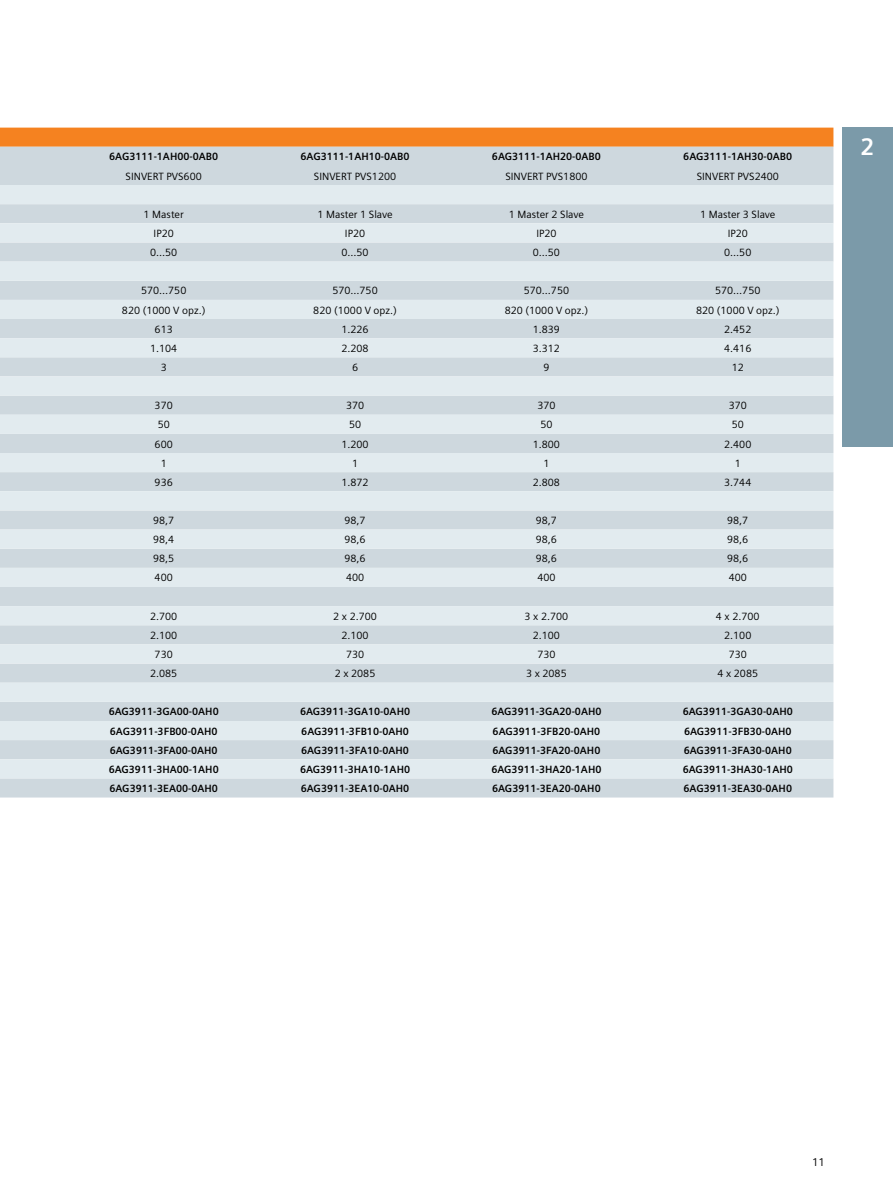
<style>
.page{position:relative;width:893px;height:1191px;background:#fff}
.page>*{position:absolute;margin:0;border:0;box-sizing:border-box;transform-origin:0 0}
.t1{font:700 24px "Siemens Sans";color:#fff}
.t2{font:11.25px "Siemens Sans";color:#000}
.t3{font:10.5px "Siemens Sans";color:#000}
.t4{font:700 10.5px "Siemens Sans";color:#000}
</style>
<div class="page">
<div style="left:842px;top:128px;width:51px;height:318px;background:#7b9aa9"></div>
<div style="left:0;top:128px;width:833px;height:19px;background:#f58220"></div>
<div style="left:0;top:147px;width:833px;height:650px;background:#ced8de"></div>
<svg style="left:0;top:185px;width:833px;height:593px;fill:#e2ebef"></svg>
<p class="t4" style="left:109px;top:151px;width:110px">6AG3111-1AH00-0AB0</p>
<p class="t4" style="left:301px;top:151px;width:110px">6AG3111-1AH10-0AB0</p>
<p class="t4" style="left:492px;top:151px;width:110px">6AG3111-1AH20-0AB0</p>
<p class="t4" style="left:683px;top:151px;width:110px">6AG3111-1AH30-0AB0</p>
<p class="t3" style="left:126px;top:170px;width:78px">SINVERT PVS600</p>
<p class="t3" style="left:314px;top:170px;width:84px">SINVERT PVS1200</p>
<p class="t3" style="left:505px;top:170px;width:84px">SINVERT PVS1800</p>
<p class="t3" style="left:697px;top:170px;width:84px">SINVERT PVS2400</p>
<p class="t3" style="left:144px;top:208px;width:42px">1 Master</p>
<p class="t3" style="left:317px;top:208px;width:77px">1 Master 1 Slave</p>
<p class="t3" style="left:509px;top:208px;width:77px">1 Master 2 Slave</p>
<p class="t3" style="left:700px;top:208px;width:77px">1 Master 3 Slave</p>
<p class="t3" style="left:154px;top:227px;width:22px">IP20</p>
<p class="t3" style="left:345px;top:227px;width:22px">IP20</p>
<p class="t3" style="left:536px;top:227px;width:22px">IP20</p>
<p class="t3" style="left:728px;top:227px;width:22px">IP20</p>
<p class="t3" style="left:150px;top:246px;width:29px">0…50</p>
<p class="t3" style="left:341px;top:246px;width:29px">0…50</p>
<p class="t3" style="left:533px;top:246px;width:29px">0…50</p>
<p class="t3" style="left:724px;top:246px;width:29px">0…50</p>
<p class="t3" style="left:141px;top:285px;width:47px">570…750</p>
<p class="t3" style="left:332px;top:285px;width:47px">570…750</p>
<p class="t3" style="left:524px;top:285px;width:47px">570…750</p>
<p class="t3" style="left:715px;top:285px;width:47px">570…750</p>
<p class="t3" style="left:122px;top:304px;width:85px">820 (1000 V opz.)</p>
<p class="t3" style="left:313px;top:304px;width:85px">820 (1000 V opz.)</p>
<p class="t3" style="left:505px;top:304px;width:85px">820 (1000 V opz.)</p>
<p class="t3" style="left:696px;top:304px;width:85px">820 (1000 V opz.)</p>
<p class="t3" style="left:155px;top:323px;width:20px">613</p>
<p class="t3" style="left:341px;top:323px;width:29px">1.226</p>
<p class="t3" style="left:533px;top:323px;width:29px">1.839</p>
<p class="t3" style="left:724px;top:323px;width:29px">2.452</p>
<p class="t3" style="left:150px;top:342px;width:29px">1.104</p>
<p class="t3" style="left:341px;top:342px;width:29px">2.208</p>
<p class="t3" style="left:533px;top:342px;width:29px">3.312</p>
<p class="t3" style="left:724px;top:342px;width:29px">4.416</p>
<p class="t3" style="left:161px;top:361px;width:8px">3</p>
<p class="t3" style="left:352px;top:361px;width:8px">6</p>
<p class="t3" style="left:543px;top:361px;width:8px">9</p>
<p class="t3" style="left:732px;top:361px;width:14px">12</p>
<p class="t3" style="left:155px;top:400px;width:20px">370</p>
<p class="t3" style="left:346px;top:400px;width:20px">370</p>
<p class="t3" style="left:537px;top:400px;width:20px">370</p>
<p class="t3" style="left:729px;top:400px;width:20px">370</p>
<p class="t3" style="left:158px;top:419px;width:14px">50</p>
<p class="t3" style="left:349px;top:419px;width:14px">50</p>
<p class="t3" style="left:540px;top:419px;width:14px">50</p>
<p class="t3" style="left:732px;top:419px;width:14px">50</p>
<p class="t3" style="left:155px;top:438px;width:20px">600</p>
<p class="t3" style="left:341px;top:438px;width:29px">1.200</p>
<p class="t3" style="left:533px;top:438px;width:29px">1.800</p>
<p class="t3" style="left:724px;top:438px;width:29px">2.400</p>
<p class="t3" style="left:161px;top:457px;width:8px">1</p>
<p class="t3" style="left:352px;top:457px;width:8px">1</p>
<p class="t3" style="left:543px;top:457px;width:8px">1</p>
<p class="t3" style="left:735px;top:457px;width:8px">1</p>
<p class="t3" style="left:155px;top:476px;width:20px">936</p>
<p class="t3" style="left:341px;top:476px;width:29px">1.872</p>
<p class="t3" style="left:533px;top:476px;width:29px">2.808</p>
<p class="t3" style="left:724px;top:476px;width:29px">3.744</p>
<p class="t3" style="left:153px;top:514px;width:23px">98,7</p>
<p class="t3" style="left:344px;top:514px;width:23px">98,7</p>
<p class="t3" style="left:536px;top:514px;width:23px">98,7</p>
<p class="t3" style="left:727px;top:514px;width:23px">98,7</p>
<p class="t3" style="left:153px;top:533px;width:23px">98,4</p>
<p class="t3" style="left:344px;top:533px;width:23px">98,6</p>
<p class="t3" style="left:536px;top:533px;width:23px">98,6</p>
<p class="t3" style="left:727px;top:533px;width:23px">98,6</p>
<p class="t3" style="left:153px;top:553px;width:23px">98,5</p>
<p class="t3" style="left:344px;top:553px;width:23px">98,6</p>
<p class="t3" style="left:536px;top:553px;width:23px">98,6</p>
<p class="t3" style="left:727px;top:553px;width:23px">98,6</p>
<p class="t3" style="left:155px;top:572px;width:20px">400</p>
<p class="t3" style="left:346px;top:572px;width:20px">400</p>
<p class="t3" style="left:537px;top:572px;width:20px">400</p>
<p class="t3" style="left:729px;top:572px;width:20px">400</p>
<p class="t3" style="left:150px;top:610px;width:29px">2.700</p>
<p class="t3" style="left:333px;top:610px;width:45px">2 x 2.700</p>
<p class="t3" style="left:525px;top:610px;width:45px">3 x 2.700</p>
<p class="t3" style="left:716px;top:610px;width:45px">4 x 2.700</p>
<p class="t3" style="left:150px;top:629px;width:29px">2.100</p>
<p class="t3" style="left:341px;top:629px;width:29px">2.100</p>
<p class="t3" style="left:533px;top:629px;width:29px">2.100</p>
<p class="t3" style="left:724px;top:629px;width:29px">2.100</p>
<p class="t3" style="left:155px;top:648px;width:20px">730</p>
<p class="t3" style="left:346px;top:648px;width:20px">730</p>
<p class="t3" style="left:537px;top:648px;width:20px">730</p>
<p class="t3" style="left:729px;top:648px;width:20px">730</p>
<p class="t3" style="left:150px;top:667px;width:29px">2.085</p>
<p class="t3" style="left:335px;top:667px;width:42px">2 x 2085</p>
<p class="t3" style="left:526px;top:667px;width:42px">3 x 2085</p>
<p class="t3" style="left:717px;top:667px;width:42px">4 x 2085</p>
<p class="t4" style="left:109px;top:706px;width:112px">6AG3911-3GA00-0AH0</p>
<p class="t4" style="left:300px;top:706px;width:112px">6AG3911-3GA10-0AH0</p>
<p class="t4" style="left:491px;top:706px;width:112px">6AG3911-3GA20-0AH0</p>
<p class="t4" style="left:683px;top:706px;width:112px">6AG3911-3GA30-0AH0</p>
<p class="t4" style="left:110px;top:725px;width:109px">6AG3911-3FB00-0AH0</p>
<p class="t4" style="left:301px;top:725px;width:109px">6AG3911-3FB10-0AH0</p>
<p class="t4" style="left:493px;top:725px;width:109px">6AG3911-3FB20-0AH0</p>
<p class="t4" style="left:684px;top:725px;width:109px">6AG3911-3FB30-0AH0</p>
<p class="t4" style="left:110px;top:744px;width:109px">6AG3911-3FA00-0AH0</p>
<p class="t4" style="left:301px;top:744px;width:109px">6AG3911-3FA10-0AH0</p>
<p class="t4" style="left:492px;top:744px;width:109px">6AG3911-3FA20-0AH0</p>
<p class="t4" style="left:684px;top:744px;width:109px">6AG3911-3FA30-0AH0</p>
<p class="t4" style="left:109px;top:763px;width:112px">6AG3911-3HA00-1AH0</p>
<p class="t4" style="left:300px;top:763px;width:112px">6AG3911-3HA10-1AH0</p>
<p class="t4" style="left:491px;top:763px;width:112px">6AG3911-3HA20-1AH0</p>
<p class="t4" style="left:683px;top:763px;width:112px">6AG3911-3HA30-1AH0</p>
<p class="t4" style="left:109px;top:782px;width:110px">6AG3911-3EA00-0AH0</p>
<p class="t4" style="left:301px;top:782px;width:110px">6AG3911-3EA10-0AH0</p>
<p class="t4" style="left:492px;top:782px;width:110px">6AG3911-3EA20-0AH0</p>
<p class="t4" style="left:683px;top:782px;width:110px">6AG3911-3EA30-0AH0</p>
<h1 class="t1" style="left:860px;top:133px;width:15px">2</h1>
<p class="t2" style="left:812px;top:1155px;width:14px">11</p>
</div>
